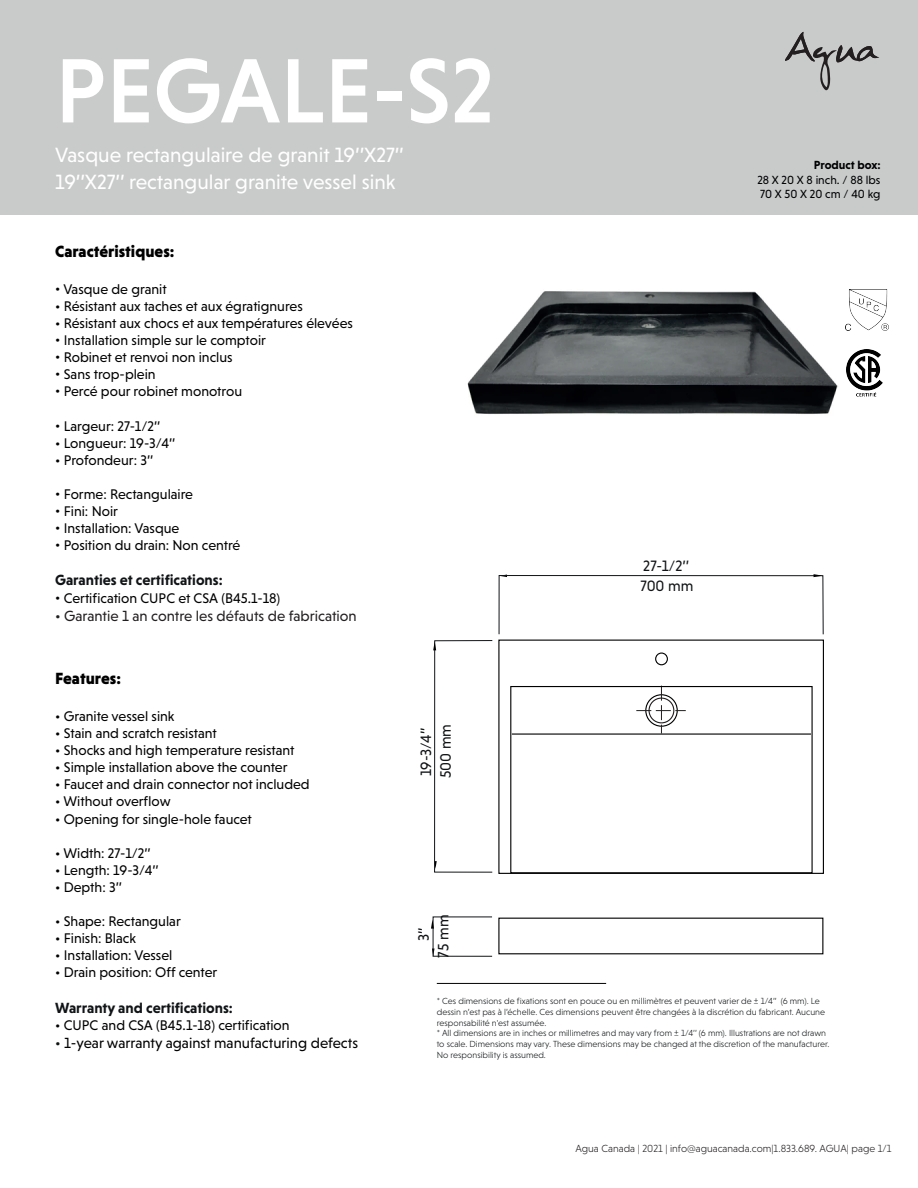
<style>
.page{position:relative;width:918px;height:1188px;background:#fff}
.page>*{position:absolute;margin:0;border:0;box-sizing:border-box;transform-origin:0 0}
.t1{font:500 93px "Niveau Grotesk";color:#fff}
.t2{font:21px/27.2px "Niveau Grotesk";color:#fff}
.t3{font:900 16.5px "Niveau Grotesk";color:#000001}
.t4{font:15.3px/19.6px "Niveau Grotesk";color:#111416}
.t5{font:700 15px "Niveau Grotesk";color:#111416}
.t6{font:15px "Niveau Grotesk";color:#000001}
.t7{font:15px "Niveau Grotesk";color:#231f20}
.t8{font:14.25px "Niveau Grotesk";color:#000001}
.t9{font:12px/14.4px "Niveau Grotesk";color:#000002}
.t10{font:700 12px "Niveau Grotesk";color:#000002}
.t11{font:300 10.5px "Niveau Grotesk";color:#231f20}
.t12{font:300 9px/10.8px "Niveau Grotesk";color:#111416}
.s1{font-family:"Myriad Pro"}
.s2{color:#111416}
</style>
<div class="page">
<div style="left:0;top:0;width:918px;height:214px;background:#c9cbca"></div>
<svg style="left:785px;top:32px;width:94px;height:58px"></svg>
<hr style="left:437px;top:983px;width:169px;height:1px;background:#000001">
<img style="left:467px;top:291px;width:371px;height:123px">
<img style="left:845px;top:289px;width:43px;height:42px">
<img style="left:846px;top:349px;width:37px;height:48px">
<svg style="left:636px;top:688px;width:50px;height:45px"></svg>
<div style="left:434px;top:640px;width:59px;height:232px;border:1px solid #111416"></div>
<svg style="left:433px;top:641px;width:3px;height:9px"></svg>
<div style="left:499px;top:575px;width:324px;height:60px;border:1px solid #111416"></div>
<svg style="left:814px;top:574px;width:9px;height:3px"></svg>
<svg style="left:431px;top:919px;width:3px;height:10px"></svg>
<div style="left:498px;top:640px;width:326px;height:234px;border:1px solid #000001"></div>
<div style="left:510px;top:686px;width:303px;height:187px;border:1px solid #000001"></div>
<hr style="left:512px;top:733px;width:299px;height:2px;background:#000001">
<div style="left:655px;top:653px;width:13px;height:12px;border:1px solid #000001;border-radius:50%"></div>
<h1 class="t1" style="left:55px;top:38px;width:441px">PEGALE-S2</h1>
<h2 class="t2" style="left:55px;top:141px;width:350px">Vasque rectangulaire de granit 19’’X27’’<br>19’’X27’’ rectangular granite vessel sink</h2>
<p class="t3" style="left:55px;top:242px;width:121px">Caractéristiques:</p>
<p class="t8" style="left:55px;top:281px;width:113px">• Vasque de granit</p>
<p class="t8" style="left:55px;top:298px;width:249px">• Résistant aux taches et aux égratignures</p>
<p class="t8" style="left:55px;top:315px;width:299px">• Résistant aux chocs et aux températures élevées</p>
<p class="t8" style="left:55px;top:332px;width:212px">• Installation simple sur le comptoir</p>
<p class="t8" style="left:55px;top:349px;width:179px">• Robinet et renvoi non inclus</p>
<p class="t8" style="left:55px;top:366px;width:102px">• Sans trop-plein</p>
<p class="t8" style="left:55px;top:384px;width:188px">• Percé pour robinet monotrou</p>
<p class="t8" style="left:55px;top:418px;width:107px">• Largeur: 27-1/2’’</p>
<p class="t8" style="left:55px;top:435px;width:122px">• Longueur: 19-3/4’’</p>
<p class="t8" style="left:55px;top:452px;width:100px">• Profondeur: 3’’</p>
<p class="t8" style="left:55px;top:486px;width:139px">• Forme: Rectangulaire</p>
<p class="t8" style="left:55px;top:503px;width:64px">• Fini: Noir</p>
<p class="t8" style="left:55px;top:520px;width:126px">• Installation: Vasque</p>
<p class="t8" style="left:55px;top:537px;width:187px">• Position du drain: Non centré</p>
<p class="t5" style="left:55px;top:572px;width:169px">Garanties et certifications:</p>
<p class="t8" style="left:55px;top:590px;width:227px">• Certification CUPC et CSA <span class="s1">(</span>B45.1-18)</p>
<p class="t7" style="left:55px;top:607px;width:303px">• Garantie 1 an contre les défauts de fabrication</p>
<p class="t10" style="left:814px;top:158px;width:68px">Product box:</p>
<p class="t9" style="left:757px;top:172px;width:125px">28 X 20 X 8 inch. / 88 lbs<br>70 X 50 X 20 cm / 40 kg</p>
<p class="t4" style="left:640px;top:556px;width:55px">27-1/2’’<br>700 mm</p>
<p class="t3" style="left:55px;top:669px;width:67px">Features:</p>
<p class="t8" style="left:55px;top:708px;width:121px">• Granite vessel sink</p>
<p class="t8" style="left:55px;top:725px;width:163px">• Stain and scratch resistant</p>
<p class="t8" style="left:55px;top:742px;width:241px">• Shocks and high temperature resistant</p>
<p class="t8" style="left:55px;top:759px;width:234px">• Simple installation above the counter</p>
<p class="t8" style="left:55px;top:776px;width:256px">• Faucet and drain connector not included</p>
<p class="t8" style="left:55px;top:794px;width:117px">• Without overflow</p>
<p class="t8" style="left:55px;top:811px;width:198px">• Opening for single-hole faucet</p>
<p class="t8" style="left:55px;top:845px;width:97px">• Width: 27-1/2’’</p>
<p class="t8" style="left:55px;top:862px;width:105px">• Length: 19-3/4’’</p>
<p class="t8" style="left:55px;top:879px;width:68px">• Depth: 3’’</p>
<p class="t8" style="left:55px;top:913px;width:127px">• Shape: Rectangular</p>
<p class="t8" style="left:55px;top:930px;width:82px">• Finish: Black</p>
<p class="t8" style="left:55px;top:947px;width:119px">• Installation: Vessel</p>
<p class="t8" style="left:55px;top:965px;width:164px">• Drain position: Off center</p>
<p class="t5" style="left:55px;top:999px;width:179px">Warranty and certifications:</p>
<p class="t8" style="left:55px;top:1017px;width:236px">• CUPC and CSA <span class="s1">(</span>B45.1-18) certification</p>
<p class="t6" style="left:55px;top:1034px;width:304px"><span class="s2">•</span> 1-year warranty against manufacturing defects</p>
<p class="t4" style="left:416px;top:778px;width:56px;rotate:-90deg">19-3/4’’<br>500 mm</p>
<p class="t4" style="left:414px;top:958px;width:44px;text-align:center;rotate:-90deg">3’’<br>75 mm</p>
<p class="t12" style="left:437px;top:996px;width:394px">* Ces dimensions de fixations sont en pouce ou en millimètres et peuvent varier de ± 1/4’’ (6 mm). Le dessin n’est pas à l’échelle. Ces dimensions peuvent être changées à la discrétion du fabricant. Aucune responsabilité n'est assumée.<br>* All dimensions are in inches or millimetres and may vary from ± 1/4’’ (6 mm). Illustrations are not drawn to scale. Dimensions may vary. These dimensions may be changed at the discretion of the manufacturer.<br>No responsibility is assumed.</p>
<p class="t11" style="left:575px;top:1143px;width:317px">Agua Canada | 2021 | info@aguacanada.com|1.833.689. AGUA| page 1/1</p>
</div>
